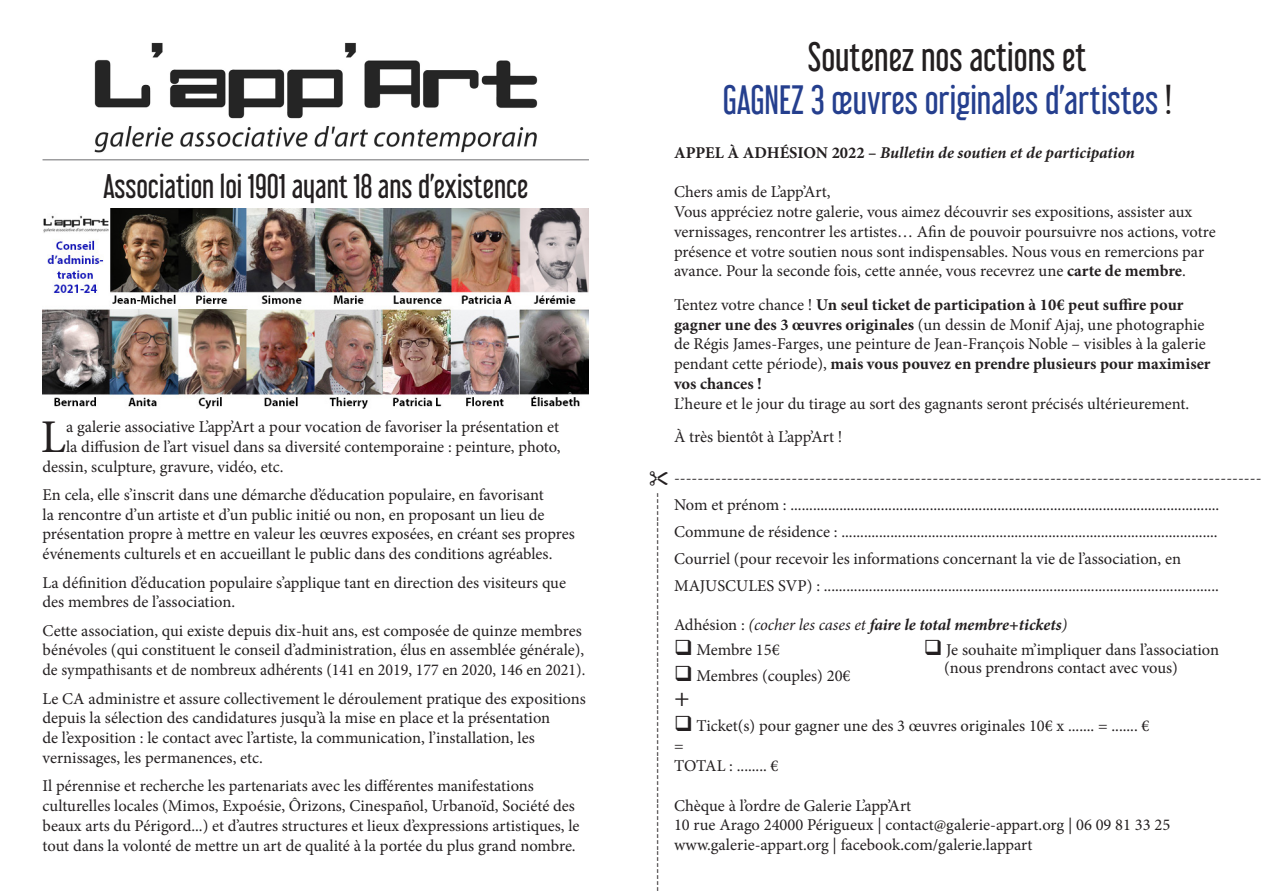
<style>
.page{position:relative;width:1263px;height:893px;background:#fff}
.page>*{position:absolute;margin:0;border:0;box-sizing:border-box;transform-origin:0 0}
.t1{font:46.95px "Minion Pro";color:#231f20}
.t2{font:36px "Libel Suit Rg";color:#253f8e}
.t3{font:36px "Libel Suit Rg";color:#231f20}
.t4{font:30px "Libel Suit Rg";color:#231f20}
.t5{font:27px "Minion Pro";color:#231f20}
.t6{font:16.5px/19.8px "Minion Pro";color:#231f20}
.t7{font:italic 700 16.5px "Minion Pro";color:#231f20}
.s1{color:#231f20}
.s2{font-style:normal}
.s3{font-weight:700}
.s4{font-weight:400;font-style:normal}
.s5{font-weight:400}
</style>
<div class="page">
<img style="left:94px;top:43px;width:444px;height:110px">
<hr style="left:43px;top:159px;width:546px;height:1px;background:#6c6d70">
<img style="left:43px;top:208px;width:545px;height:200px">
<p class="t4" style="left:103px;top:162px;width:427px">Association loi 1901 ayant 18 ans d’existence</p>
<p class="t1" style="left:41px;top:405px;width:27px">L</p>
<p class="t6" style="left:66px;top:417px;width:495px">a galerie associative L’app’Art a pour vocation de favoriser la présentation et</p>
<p class="t6" style="left:66px;top:437px;width:496px">la diffusion de l’art visuel dans sa diversité contemporaine : peinture, photo,</p>
<p class="t6" style="left:43px;top:456px;width:242px">dessin, sculpture, gravure, vidéo, etc.</p>
<p class="t6" style="left:43px;top:485px;width:534px">En cela, elle s’inscrit dans une démarche d’éducation populaire, en favorisant<br>la rencontre d’un artiste et d’un public initié ou non, en proposant un lieu de présentation propre à mettre en valeur les œuvres exposées, en créant ses propres événements culturels et en accueillant le public dans des conditions agréables.</p>
<p class="t6" style="left:43px;top:572px;width:525px">La définition d’éducation populaire s’applique tant en direction des visiteurs que des membres de l’association.</p>
<p class="t6" style="left:43px;top:621px;width:544px">Cette association, qui existe depuis dix-huit ans, est composée de quinze membres bénévoles (qui constituent le conseil d’administration, élus en assemblée générale), de sympathisants et de nombreux adhérents (141 en 2019, 177 en 2020, 146 en 2021).</p>
<p class="t6" style="left:43px;top:688px;width:545px">Le CA administre et assure collectivement le déroulement pratique des expositions depuis la sélection des candidatures jusqu’à la mise en place et la présentation<br>de l’exposition : le contact avec l’artiste, la communication, l’installation, les vernissages, les permanences, etc.</p>
<p class="t6" style="left:43px;top:776px;width:538px">Il pérennise et recherche les partenariats avec les différentes manifestations culturelles locales (Mimos, Expoésie, Ôrizons, Cinespañol, Urbanoïd, Société des beaux arts du Périgord...) et d’autres structures et lieux d’expressions artistiques, le tout dans la volonté de mettre un art de qualité à la portée du plus grand nombre.</p>
<p class="t6" style="left:646px;top:892px;width:401px;rotate:-90deg">--------------------------------------------------------------------</p>
<p class="t3" style="left:808px;top:27px;width:280px">Soutenez nos actions et</p>
<p class="t2" style="left:723px;top:71px;width:450px">GAGNEZ 3 œuvres originales d’artistes <span class="s1">!</span></p>
<p class="t7" style="left:674px;top:141px;width:462px"><span class="s2">APPEL À ADHÉSION 2022 –</span> Bulletin de soutien et de participation</p>
<p class="t6" style="left:674px;top:182px;width:158px">Chers amis de L’app’Art,</p>
<p class="t6" style="left:674px;top:202px;width:543px">Vous appréciez notre galerie, vous aimez découvrir ses expositions, assister aux vernissages, rencontrer les artistes… Afin de pouvoir poursuivre nos actions, votre présence et votre soutien nous sont indispensables. Nous vous en remercions par avance. Pour la seconde fois, cette année, vous recevrez une <span class="s3">carte de membre</span>.</p>
<p class="t6" style="left:674px;top:295px;width:538px">Tentez votre chance ! <span class="s3">Un seul ticket de participation à 10€ peut suffire pour gagner une des 3 œuvres originales</span> (un dessin de Monif Ajaj, une photographie de Régis James-Farges, une peinture de Jean-François Noble – visibles à la galerie pendant cette période), <span class="s3">mais vous pouvez en prendre plusieurs pour maximiser vos chances !<br></span>L’heure et le jour du tirage au sort des gagnants seront précisés ultérieurement.</p>
<p class="t6" style="left:674px;top:427px;width:170px">À très bientôt à L’app’Art !</p>
<p class="t6" style="left:674px;top:467px;width:589px">----------------------------------------------------------------------------------------------------</p>
<p class="t6" style="left:674px;top:494px;width:547px">Nom et prénom : ..................................................................................................................</p>
<p class="t6" style="left:674px;top:521px;width:545px">Commune de résidence : ....................................................................................................</p>
<p class="t6" style="left:674px;top:545px;width:546px;line-height:27px">Courriel (pour recevoir les informations concernant la vie de l’association, en<br>MAJUSCULES SVP) : .........................................................................................................</p>
<p class="t7" style="left:674px;top:613px;width:395px"><span class="s4">Adhésion :</span> <span class="s5">(cocher les cases et</span> faire le total membre+tickets<span class="s5">)</span></p>
<p class="t6" style="left:674px;top:640px;width:107px">❑ Membre 15€</p>
<p class="t6" style="left:924px;top:640px;width:297px">❑ Je souhaite m’impliquer dans l’association</p>
<p class="t6" style="left:674px;top:665px;width:178px">❑ Membres (couples) 20€</p>
<p class="t6" style="left:944px;top:658px;width:235px">(nous prendrons contact avec vous)</p>
<p class="t5" style="left:674px;top:679px;width:17px">+</p>
<p class="t6" style="left:674px;top:716px;width:477px">❑ Ticket(s) pour gagner une des 3 œuvres originales 10€ x ....... = ....... €</p>
<p class="t6" style="left:674px;top:736px;width:11px">=</p>
<p class="t6" style="left:674px;top:756px;width:106px">TOTAL : ........ €</p>
<p class="t6" style="left:674px;top:795px;width:239px">Chèque à l’ordre de Galerie L’app’Art</p>
<p class="t6" style="left:674px;top:815px;width:498px">10 rue Arago 24000 Périgueux | contact@galerie-appart.org | 06 09 81 33 25</p>
<p class="t6" style="left:674px;top:835px;width:360px">www.galerie-appart.org | facebook.com/galerie.lappart</p>
</div>
